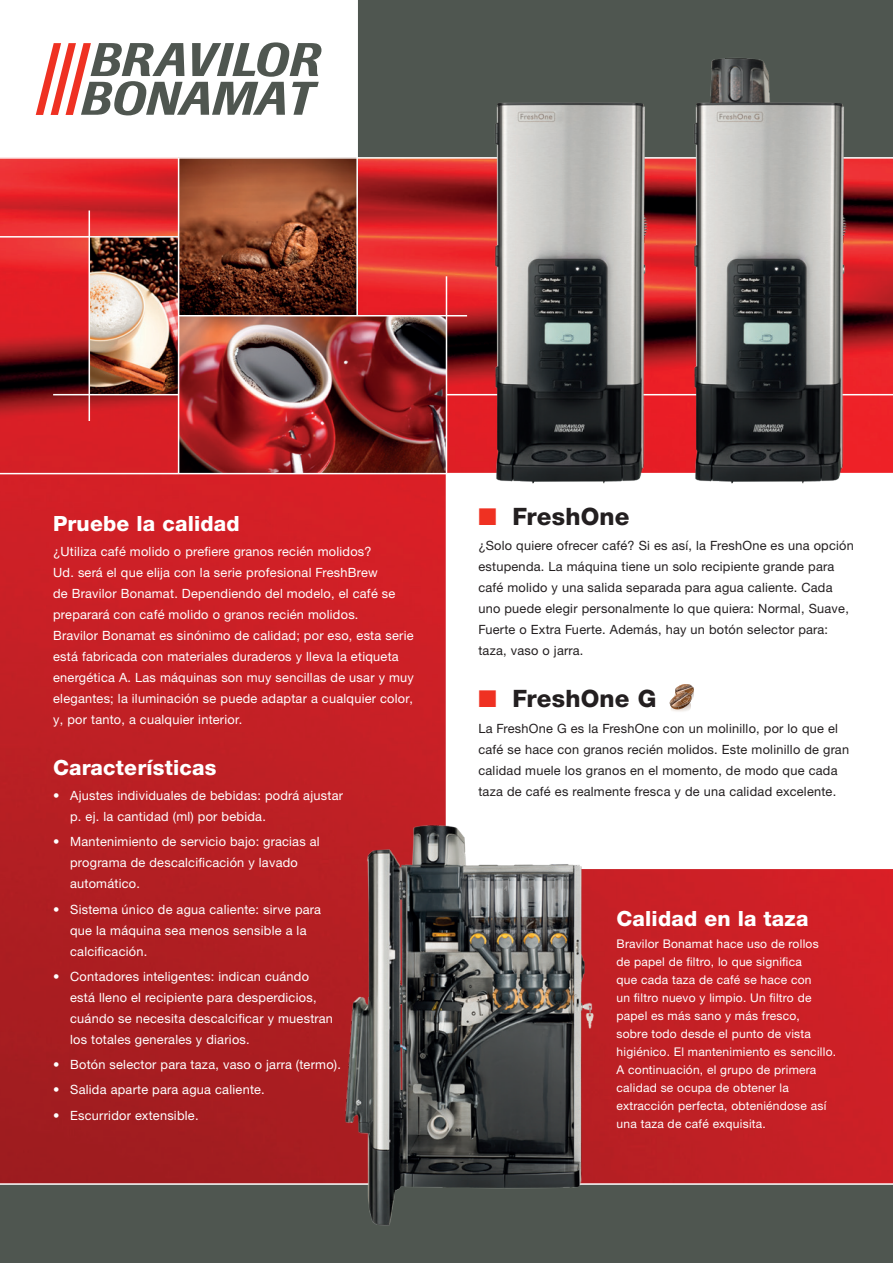
<style>
.page{position:relative;width:893px;height:1263px;background:#fff}
.page>*{position:absolute;margin:0;border:0;box-sizing:border-box;transform-origin:0 0}
.t1{font:800 24px "Helvetica Neue LTW1 G";letter-spacing:.01em;color:#231f20}
.t2{font:800 21px "Helvetica Neue LTW1 G";letter-spacing:.01em;color:#fff}
.t3{font:12.75px/21px "Helvetica Neue LTW1 G";letter-spacing:.02em;color:#fff}
.t4{font:12.75px/21px "Helvetica Neue LTW1 G";letter-spacing:.02em;color:#231f20}
.t5{font:12px/18px "Helvetica Neue LTW1 G";letter-spacing:.02em;color:#fff}
.s1{color:#ef3122}
</style>
<div class="page">
<img style="left:0;top:159px;width:893px;height:1024px">
<div style="left:357px;top:0;width:536px;height:158px;background:#4f5650"></div>
<div style="left:0;top:1184px;width:893px;height:79px;background:#4f5650"></div>
<div style="left:446px;top:474px;width:447px;height:394px;background:#fff"></div>
<svg style="left:36px;top:42px;width:285px;height:73px"></svg>
<img style="left:179px;top:316px;width:267px;height:157px">
<img style="left:179px;top:159px;width:177px;height:156px">
<img style="left:90px;top:238px;width:88px;height:156px">
<hr style="left:0;top:1183px;width:893px;height:2px;background:#fff">
<hr style="left:0;top:157px;width:893px;height:2px;background:#fff">
<hr style="left:178px;top:158px;width:1px;height:316px;background:#fff">
<hr style="left:356px;top:0;width:2px;height:316px;background:#fff">
<hr style="left:179px;top:315px;width:288px;height:1px;background:#fff">
<hr style="left:446px;top:276px;width:1px;height:908px;background:#fff">
<hr style="left:53px;top:394px;width:126px;height:1px;background:#fff">
<hr style="left:89px;top:210px;width:1px;height:211px;background:#fff">
<hr style="left:0;top:236px;width:179px;height:2px;background:#fff">
<hr style="left:0;top:473px;width:893px;height:1px;background:#fff">
<hr style="left:446px;top:394px;width:447px;height:1px;background:#fff">
<hr style="left:446px;top:867px;width:447px;height:2px;background:#fff">
<img style="left:341px;top:806px;width:267px;height:420px">
<img style="left:488px;top:102px;width:170px;height:382px">
<img style="left:686px;top:58px;width:170px;height:426px">
<img style="left:888px;top:158px;width:5px;height:315px">
<svg style="left:670px;top:684px;width:24px;height:28px"></svg>
<h2 class="t2" style="left:53px;top:511px;width:188px">Pruebe la calidad</h2>
<p class="t3" style="left:53px;top:541px;width:362px">¿Utiliza café molido o prefiere granos recién molidos?<br>Ud. será el que elija con la serie profesional FreshBrew<br>de Bravilor Bonamat. Dependiendo del modelo, el café se preparará con café molido o granos recién molidos.<br>Bravilor Bonamat es sinónimo de calidad; por eso, esta serie está fabricada con materiales duraderos y lleva la etiqueta energética A. Las máquinas son muy sencillas de usar y muy elegantes; la iluminación se puede adaptar a cualquier color, y, por tanto, a cualquier interior.</p>
<h2 class="t2" style="left:53px;top:755px;width:165px">Características</h2>
<p class="t3" style="left:70px;top:785px;width:274px;text-indent:-17px">• Ajustes individuales de bebidas: podrá ajustar p. ej. la cantidad (ml) por bebida.</p>
<p class="t3" style="left:70px;top:831px;width:251px;text-indent:-17px">• Mantenimiento de servicio bajo: gracias al programa de descalcificación y lavado automático.</p>
<p class="t3" style="left:70px;top:898px;width:252px;text-indent:-17px">• Sistema único de agua caliente: sirve para que la máquina sea menos sensible a la calcificación.</p>
<p class="t3" style="left:70px;top:966px;width:264px;text-indent:-17px">• Contadores inteligentes: indican cuándo está lleno el recipiente para desperdicios, cuándo se necesita descalcificar y muestran los totales generales y diarios.</p>
<p class="t3" style="left:53px;top:1054px;width:289px">• Botón selector para taza, vaso o jarra (termo).</p>
<p class="t3" style="left:53px;top:1079px;width:213px">• Salida aparte para agua caliente.</p>
<p class="t3" style="left:53px;top:1104px;width:147px">• Escurridor extensible.</p>
<h1 class="t1" style="left:478px;top:502px;width:153px"><span class="s1">■</span> FreshOne</h1>
<p class="t4" style="left:478px;top:535px;width:377px">¿Solo quiere ofrecer café? Si es así, la FreshOne es una opción estupenda. La máquina tiene un solo recipiente grande para café molido y una salida separada para agua caliente. Cada uno puede elegir personalmente lo que quiera: Normal, Suave, Fuerte o Extra Fuerte. Además, hay un botón selector para: taza, vaso o jarra.</p>
<h1 class="t1" style="left:478px;top:684px;width:179px"><span class="s1">■</span> FreshOne G</h1>
<p class="t4" style="left:478px;top:717px;width:372px">La FreshOne G es la FreshOne con un molinillo, por lo que el café se hace con granos recién molidos. Este molinillo de gran calidad muele los granos en el momento, de modo que cada taza de café es realmente fresca y de una calidad excelente.</p>
<h2 class="t2" style="left:617px;top:906px;width:193px">Calidad en la taza</h2>
<p class="t5" style="left:617px;top:935px;width:221px">Bravilor Bonamat hace uso de rollos<br>de papel de filtro, lo que significa<br>que cada taza de café se hace con<br>un filtro nuevo y limpio. Un filtro de papel es más sano y más fresco,<br>sobre todo desde el punto de vista higiénico. El mantenimiento es sencillo.<br>A continuación, el grupo de primera calidad se ocupa de obtener la extracción perfecta, obteniéndose así una taza de café exquisita.</p>
</div>
